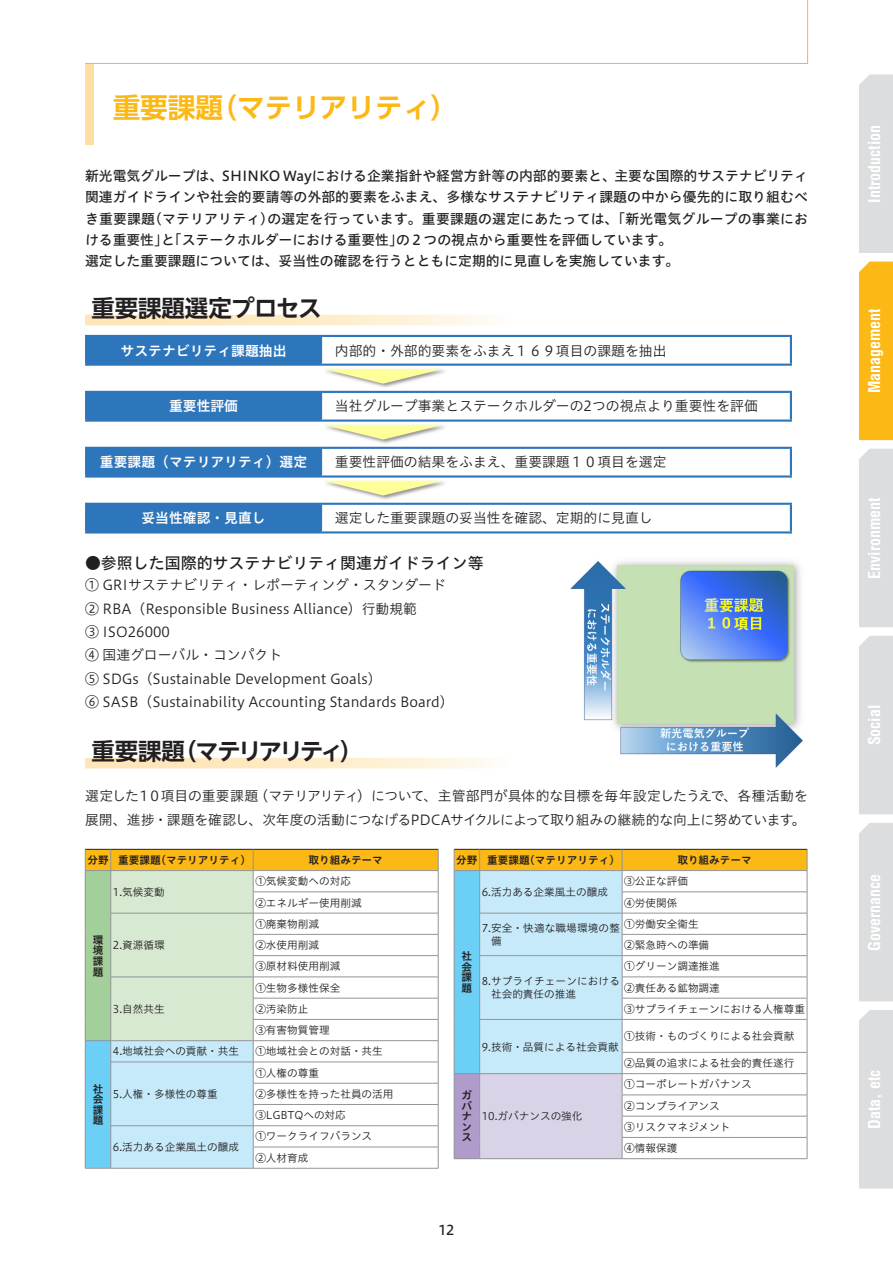
<style>
.page{position:relative;width:893px;height:1263px;background:#fff}
.page>*{position:absolute;margin:0;border:0;box-sizing:border-box;transform-origin:0 0}
.t1{font:700 27.6px "UD Shin Go Pr 6 N De";color:#fcb814}
.t2{font:700 23.4px "UD Shin Go NT Pr 6 De";letter-spacing:-.12em;color:#231f20}
.t3{font:700 23.4px "UD Shin Go NT Pr 6 De";color:#231f20}
.t4{font:700 condensed 15.9px "Helvetica LT Std";color:#fff}
.t5{font:15.9px "Hiragino UD Sans Std N W5";color:#231f20}
.t6{font:13.8px/23.4px "Hiragino UD Sans Std N W3";color:#231f20}
.t7{font:13.8px/21.3px "Hiragino UD Sans Std N W5";color:#231f20}
.t8{font:13.8px "Hiragino UD Sans Std N W6";color:#fff}
.t9{font:13.5px "Hiragino UD Sans Std N W5";color:#231f20}
.t10{font:10.65px/21.3px "Hiragino UD Sans Std N W3";color:#231f20}
.t11{font:10.65px/10.6px "Hiragino UD Sans Std N W6";color:#231f20;text-align:justify}
</style>
<div class="page">
<div style="left:859px;top:74px;width:34px;height:179px;background:#dcdddf"></div>
<div style="left:859px;top:261px;width:34px;height:179px;background:#fcb814"></div>
<div style="left:859px;top:449px;width:34px;height:178px;background:#dcdddf"></div>
<div style="left:859px;top:636px;width:34px;height:178px;background:#dcdddf"></div>
<div style="left:859px;top:823px;width:34px;height:178px;background:#dcdddf"></div>
<div style="left:859px;top:1010px;width:34px;height:178px;background:#dcdddf"></div>
<svg style="left:85px;top:315px;width:402px;height:10px;background:#feecca"></svg>
<svg style="left:85px;top:758px;width:402px;height:10px;background:#feecca"></svg>
<div style="left:86px;top:336px;width:235px;height:29px;background:#2e76bc"></div>
<div style="left:86px;top:392px;width:235px;height:29px;background:#2e76bc"></div>
<div style="left:86px;top:448px;width:235px;height:28px;background:#2e76bc"></div>
<div style="left:86px;top:504px;width:235px;height:28px;background:#2e76bc"></div>
<hr style="left:85px;top:391px;width:236px;height:2px;background:#2e76bc">
<hr style="left:85px;top:393px;width:2px;height:26px;background:#2e76bc">
<hr style="left:321px;top:391px;width:471px;height:2px;background:#2e76bc">
<hr style="left:320px;top:393px;width:2px;height:26px;background:#2e76bc">
<hr style="left:790px;top:393px;width:2px;height:26px;background:#2e76bc">
<hr style="left:85px;top:447px;width:236px;height:2px;background:#2e76bc">
<hr style="left:321px;top:447px;width:471px;height:2px;background:#2e76bc">
<hr style="left:85px;top:503px;width:236px;height:2px;background:#2e76bc">
<hr style="left:321px;top:503px;width:471px;height:2px;background:#2e76bc">
<hr style="left:85px;top:335px;width:236px;height:2px;background:#2e76bc">
<hr style="left:85px;top:337px;width:2px;height:27px;background:#2e76bc">
<hr style="left:321px;top:335px;width:471px;height:2px;background:#2e76bc">
<hr style="left:320px;top:337px;width:2px;height:27px;background:#2e76bc">
<hr style="left:790px;top:337px;width:2px;height:27px;background:#2e76bc">
<hr style="left:85px;top:364px;width:236px;height:2px;background:#2e76bc">
<hr style="left:321px;top:364px;width:471px;height:2px;background:#2e76bc">
<hr style="left:85px;top:419px;width:236px;height:3px;background:#2e76bc">
<hr style="left:321px;top:419px;width:471px;height:3px;background:#2e76bc">
<hr style="left:85px;top:475px;width:236px;height:3px;background:#2e76bc">
<hr style="left:321px;top:475px;width:471px;height:3px;background:#2e76bc">
<hr style="left:85px;top:449px;width:2px;height:26px;background:#2e76bc">
<hr style="left:320px;top:449px;width:2px;height:26px;background:#2e76bc">
<hr style="left:790px;top:449px;width:2px;height:26px;background:#2e76bc">
<hr style="left:85px;top:505px;width:2px;height:26px;background:#2e76bc">
<hr style="left:320px;top:505px;width:2px;height:26px;background:#2e76bc">
<hr style="left:790px;top:505px;width:2px;height:26px;background:#2e76bc">
<hr style="left:85px;top:531px;width:236px;height:2px;background:#2e76bc">
<hr style="left:321px;top:531px;width:471px;height:2px;background:#2e76bc">
<svg style="left:323px;top:369px;width:120px;height:15px"></svg>
<svg style="left:324px;top:425px;width:119px;height:15px"></svg>
<svg style="left:324px;top:481px;width:119px;height:14px"></svg>
<div style="left:85px;top:64px;width:9px;height:81px;background:#ffdea4"></div>
<svg style="left:85px;top:849px;width:354px;height:320px"></svg>
<hr style="left:111px;top:870px;width:142px;height:1px;background:#939598">
<hr style="left:253px;top:870px;width:185px;height:1px;background:#939598">
<svg style="left:454px;top:849px;width:354px;height:310px"></svg>
<hr style="left:480px;top:1158px;width:142px;height:1px;background:#939598">
<hr style="left:622px;top:1158px;width:185px;height:1px;background:#939598">
<svg style="left:85px;top:0;width:723px;height:64px"></svg>
<img style="left:571px;top:561px;width:232px;height:206px">
<h1 class="t1" style="left:113px;top:85px;width:347px">重要課題（マテリアリティ）</h1>
<p class="t7" style="left:85px;top:165px;width:724px">新光電気グループは、SHINKO Wayにおける企業指針や経営方針等の内部的要素と、主要な国際的サステナビリティ関連ガイドラインや社会的要請等の外部的要素をふまえ、多様なサステナビリティ課題の中から優先的に取り組むべき重要課題（マテリアリティ）の選定を行っています。重要課題の選定にあたっては、「新光電気グループの事業における重要性」と「ステークホルダーにおける重要性」の２つの視点から重要性を評価しています。<br>選定した重要課題については、妥当性の確認を行うとともに定期的に見直しを実施しています。</p>
<h2 class="t3" style="left:91px;top:289px;width:232px">重要課題選定プロセス</h2>
<p class="t8" style="left:121px;top:340px;width:167px">サステナビリティ課題抽出</p>
<p class="t6" style="left:335px;top:338px;width:333px">内部的・外部的要素をふまえ１６９項目の課題を抽出</p>
<p class="t8" style="left:169px;top:396px;width:71px">重要性評価</p>
<p class="t6" style="left:335px;top:394px;width:424px">当社グループ事業とステークホルダーの2つの視点より重要性を評価</p>
<p class="t8" style="left:100px;top:452px;width:209px">重要課題（マテリアリティ）選定</p>
<p class="t6" style="left:335px;top:450px;width:333px">重要性評価の結果をふまえ、重要課題１０項目を選定</p>
<p class="t8" style="left:141px;top:508px;width:126px">妥当性確認・見直し</p>
<p class="t6" style="left:335px;top:506px;width:319px">選定した重要課題の妥当性を確認、定期的に見直し</p>
<p class="t5" style="left:85px;top:551px;width:400px">●参照した国際的サステナビリティ関連ガイドライン等</p>
<p class="t6" style="left:85px;top:573px;width:370px">① GRIサステナビリティ・レポーティング・スタンダード<br>② RBA（Responsible Business Alliance）行動規範<br>③ ISO26000<br>④ 国連グローバル・コンパクト<br>⑤ SDGs（Sustainable Development Goals）<br>⑥ SASB（Sustainability Accounting Standards Board）</p>
<h2 class="t2" style="left:91px;top:732px;width:274px">重要課題（マテリアリティ）</h2>
<p class="t6" style="left:85px;top:783px;width:724px;line-height:24.5px">選定した１０項目の重要課題（マテリアリティ）について、主管部門が具体的な目標を毎年設定したうえで、各種活動を展開、進捗・課題を確認し、次年度の活動につなげるPDCAサイクルによって取り組みの継続的な向上に努めています。</p>
<p class="t11" style="left:87px;top:854px;width:165px">分野 重要課題（マテリアリティ）</p>
<p class="t11" style="left:308px;top:854px;width:76px">取り組みテーマ</p>
<p class="t11" style="left:93px;top:934px;width:12px">環境課題</p>
<p class="t11" style="left:93px;top:1083px;width:12px">社会課題</p>
<p class="t10" style="left:113px;top:881px;width:53px">1.気候変動</p>
<p class="t10" style="left:255px;top:870px;width:108px">①気候変動への対応<br>②エネルギー使用削減</p>
<p class="t10" style="left:113px;top:934px;width:53px">2.資源循環</p>
<p class="t10" style="left:255px;top:912px;width:87px">①廃棄物削減<br>②水使用削減<br>③原材料使用削減</p>
<p class="t10" style="left:113px;top:997px;width:53px">3.自然共生</p>
<p class="t10" style="left:255px;top:976px;width:87px">①生物多様性保全<br>②汚染防止<br>③有害物質管理</p>
<p class="t10" style="left:113px;top:1040px;width:128px">4.地域社会への貢献・共生</p>
<p class="t10" style="left:255px;top:1040px;width:129px">①地域社会との対話・共生</p>
<p class="t10" style="left:113px;top:1082px;width:106px">5.人権・多様性の尊重</p>
<p class="t10" style="left:255px;top:1061px;width:140px">①人権の尊重<br>②多様性を持った社員の活用<br>③LGBTQへの対応</p>
<p class="t10" style="left:113px;top:1136px;width:128px">6.活力ある企業風土の醸成</p>
<p class="t10" style="left:255px;top:1125px;width:118px">①ワークライフバランス<br>②人材育成</p>
<p class="t11" style="left:456px;top:854px;width:165px">分野 重要課題（マテリアリティ）</p>
<p class="t11" style="left:677px;top:854px;width:76px">取り組みテーマ</p>
<p class="t11" style="left:462px;top:950px;width:12px">社会課題</p>
<p class="t11" style="left:462px;top:1089px;width:12px">ガバナンス</p>
<p class="t10" style="left:482px;top:881px;width:128px">6.活力ある企業風土の醸成</p>
<p class="t10" style="left:624px;top:870px;width:65px">③公正な評価<br>④労使関係</p>
<p class="t10" style="left:491px;top:921px;width:130px;line-height:12.8px;text-indent:-9px">7.安全・快適な職場環境の整備</p>
<p class="t10" style="left:624px;top:912px;width:87px">①労働安全衛生<br>②緊急時への準備</p>
<p class="t10" style="left:491px;top:974px;width:130px;line-height:12.8px;text-indent:-9px">8.サプライチェーンにおける社会的責任の推進</p>
<p class="t10" style="left:624px;top:955px;width:182px">①グリーン調達推進<br>②責任ある鉱物調達<br>③サプライチェーンにおける人権尊重</p>
<p class="t10" style="left:624px;top:1025px;width:172px">①技術・ものづくりによる社会貢献</p>
<p class="t10" style="left:624px;top:1052px;width:172px">②品質の追求による社会的責任遂行</p>
<p class="t10" style="left:482px;top:1035px;width:138px">9.技術・品質による社会貢献</p>
<p class="t10" style="left:482px;top:1105px;width:102px">10.ガバナンスの強化</p>
<p class="t10" style="left:624px;top:1073px;width:129px">①コーポレートガバナンス<br>②コンプライアンス<br>③リスクマネジメント<br>④情報保護</p>
<p class="t9" style="left:439px;top:1219px;width:17px">12</p>
<p class="t4" style="left:864px;top:203px;width:79px;rotate:-90deg">Introduction</p>
<p class="t4" style="left:864px;top:393px;width:87px;rotate:-90deg">Management</p>
<p class="t4" style="left:864px;top:579px;width:83px;rotate:-90deg">Environment</p>
<p class="t4" style="left:864px;top:745px;width:42px;rotate:-90deg">Social</p>
<p class="t4" style="left:864px;top:951px;width:79px;rotate:-90deg">Governance</p>
<p class="t4" style="left:864px;top:1129px;width:60px;rotate:-90deg">Data, etc</p>
</div>
